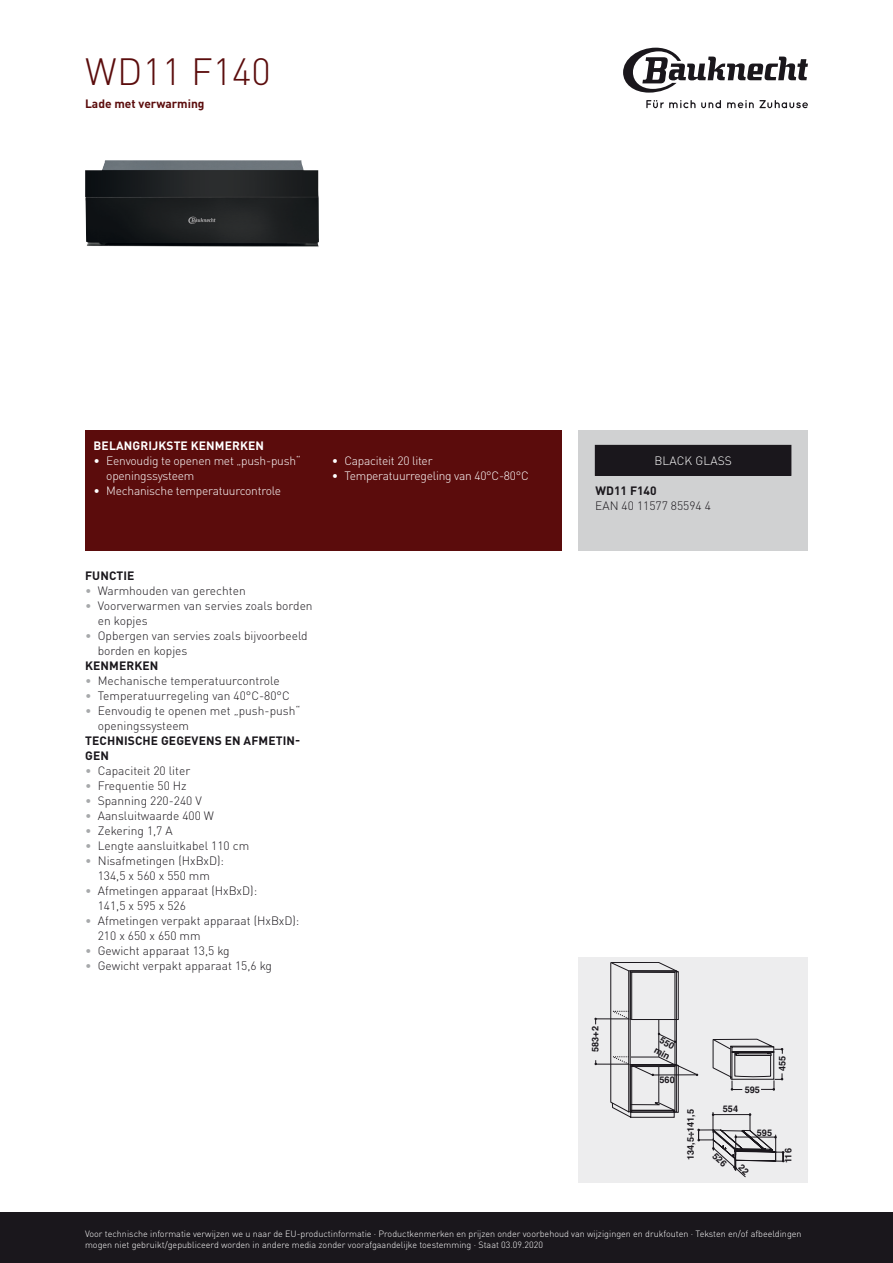
<style>
.page{position:relative;width:893px;height:1263px;background:#fff}
.page>*{position:absolute;margin:0;border:0;box-sizing:border-box;transform-origin:0 0}
.t1{font:300 37.5px "DIN Pro";letter-spacing:.005em;color:#5b0c0c}
.t2{font:300 12px/15px "DIN Pro";color:#1a171c}
.t3{font:300 12px/15px "DIN Pro";letter-spacing:-.02em;color:#fff}
.t4{font:700 12px/15px "DIN Pro";letter-spacing:.01em;color:#1a171c}
.t5{font:700 12px "DIN Pro";letter-spacing:.01em;color:#fff}
.t6{font:700 12px "DIN Pro";color:#5b0c0c}
.t7{font:300 12px "DIN Pro";letter-spacing:.01em;color:#fff}
.t8{font:700 9.15px/10.9px "Helvetica";color:#1a171c}
.t9{font:300 9px/11.2px "DIN Pro";color:#fff}
.s1{color:#a7a9ab}
</style>
<div class="page">
<svg style="left:623px;top:48px;width:185px;height:45px"></svg>
<svg style="left:646px;top:100px;width:75px;height:8px"></svg>
<svg style="left:727px;top:100px;width:81px;height:8px"></svg>
<div style="left:0;top:1212px;width:893px;height:51px;background:#1a171c"></div>
<img style="left:85px;top:160px;width:234px;height:87px">
<div style="left:85px;top:430px;width:476px;height:120px;background:#5b0c0c"></div>
<div style="left:578px;top:430px;width:230px;height:120px;background:#d0d1d2"></div>
<div style="left:595px;top:445px;width:196px;height:30px;background:#1a171c"></div>
<div style="left:578px;top:958px;width:230px;height:225px;background:#ededee"></div>
<svg style="left:594px;top:962px;width:190px;height:215px"></svg>
<h1 class="t1" style="left:85px;top:43px;width:187px">WD11 F140</h1>
<p class="t6" style="left:85px;top:93px;width:121px">LADE MET VERWARMING</p>
<p class="t5" style="left:94px;top:436px;width:172px">BELANGRIJKSTE KENMERKEN</p>
<p class="t3" style="left:106px;top:452px;width:196px;text-indent:-13px">• Eenvoudig te openen met „push-push“ openingssysteem</p>
<p class="t3" style="left:94px;top:482px;width:189px">• Mechanische temperatuurcontrole</p>
<p class="t3" style="left:332px;top:452px;width:102px">• Capaciteit 20 liter</p>
<p class="t3" style="left:332px;top:467px;width:199px">• Temperatuurregeling van 40°C-80°C</p>
<p class="t4" style="left:85px;top:567px;width:51px">FUNCTIE</p>
<p class="t2" style="left:85px;top:582px;width:162px"><span class="s1">•</span> Warmhouden van gerechten</p>
<p class="t2" style="left:98px;top:597px;width:216px;text-indent:-13px"><span class="s1">•</span> Voorverwarmen van servies zoals borden en kopjes</p>
<p class="t2" style="left:98px;top:627px;width:211px;text-indent:-13px"><span class="s1">•</span> Opbergen van servies zoals bijvoorbeeld borden en kopjes</p>
<p class="t4" style="left:85px;top:657px;width:75px">KENMERKEN</p>
<p class="t2" style="left:85px;top:672px;width:196px"><span class="s1">•</span> Mechanische temperatuurcontrole</p>
<p class="t2" style="left:85px;top:687px;width:206px"><span class="s1">•</span> Temperatuurregeling van 40°C-80°C</p>
<p class="t2" style="left:98px;top:702px;width:204px;text-indent:-13px"><span class="s1">•</span> Eenvoudig te openen met „push-push“ openingssysteem</p>
<p class="t4" style="left:85px;top:732px;width:217px">TECHNISCHE GEGEVENS EN AFMETIN-<br>GEN</p>
<p class="t2" style="left:85px;top:762px;width:107px"><span class="s1">•</span> Capaciteit 20 liter</p>
<p class="t2" style="left:85px;top:777px;width:103px"><span class="s1">•</span> Frequentie 50 Hz</p>
<p class="t2" style="left:85px;top:792px;width:118px"><span class="s1">•</span> Spanning 220-240 V</p>
<p class="t2" style="left:85px;top:807px;width:130px"><span class="s1">•</span> Aansluitwaarde 400 W</p>
<p class="t2" style="left:85px;top:822px;width:89px"><span class="s1">•</span> Zekering 1,7 A</p>
<p class="t2" style="left:85px;top:837px;width:166px"><span class="s1">•</span> Lengte aansluitkabel 110 cm</p>
<p class="t2" style="left:85px;top:852px;width:141px;text-align:center"><span class="s1">•</span> Nisafmetingen (HxBxD):<br>134,5 x 560 x 550 mm</p>
<p class="t2" style="left:98px;top:882px;width:161px;text-indent:-13px"><span class="s1">•</span> Afmetingen apparaat (HxBxD):<br>141,5 x 595 x 526</p>
<p class="t2" style="left:98px;top:912px;width:203px;text-indent:-13px"><span class="s1">•</span> Afmetingen verpakt apparaat (HxBxD):<br>210 x 650 x 650 mm</p>
<p class="t2" style="left:85px;top:942px;width:146px"><span class="s1">•</span> Gewicht apparaat 13,5 kg</p>
<p class="t2" style="left:85px;top:957px;width:188px"><span class="s1">•</span> Gewicht verpakt apparaat 15,6 kg</p>
<p class="t7" style="left:654px;top:451px;width:79px">Blac k glass</p>
<p class="t4" style="left:595px;top:482px;width:63px">WD11 F140</p>
<p class="t2" style="left:595px;top:497px;width:117px">EAN 40 11577 85594 4</p>
<p class="t8" style="left:590px;top:1052px;width:27px;rotate:-90deg">583+2</p>
<p class="t8" style="left:663px;top:1035px;width:18px;rotate:29deg">550 min</p>
<p class="t8" style="left:659px;top:1074px;width:17px">560</p>
<p class="t8" style="left:745px;top:1084px;width:17px">595</p>
<p class="t8" style="left:777px;top:1071px;width:17px;rotate:-90deg">455</p>
<p class="t8" style="left:685px;top:1160px;width:52px;rotate:-90deg">134,5÷141,5</p>
<p class="t8" style="left:723px;top:1103px;width:17px">554</p>
<p class="t8" style="left:757px;top:1127px;width:17px">595</p>
<p class="t8" style="left:783px;top:1163px;width:16px;rotate:-90deg">116</p>
<p class="t9" style="left:85px;top:1227px;width:718px">Voor technische informatie verwijzen we u naar de EU-productinformatie · Productkenmerken en prijzen onder voorbehoud van wijzigingen en drukfouten · Teksten en/of afbeeldingen mogen niet gebruikt/gepubliceerd worden in andere media zonder voorafgaandelijke toestemming · Staat 03.09.2020</p>
</div>
